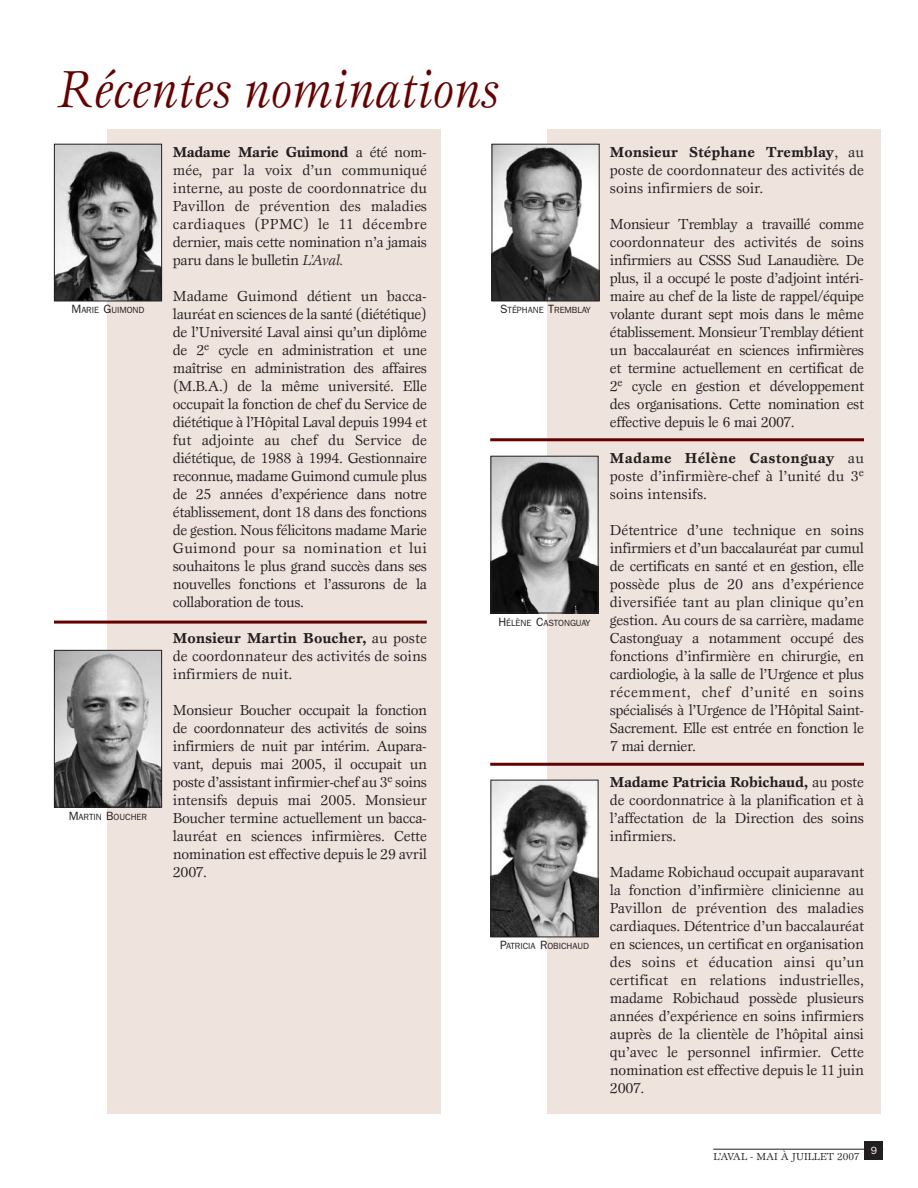
<style>
.page{position:relative;width:918px;height:1188px;background:#fff}
.page>*{position:absolute;margin:0;border:0;box-sizing:border-box;transform-origin:0 0}
.t1{font:italic 54px "Esprit";color:#630200;scale:.9 1}
.t2{font:15px/18px "Esprit";letter-spacing:-.02em;color:#231f20;text-align:justify}
.t3{font:10.5px "Esprit";color:#231f20}
.t4{font:10.5px "Franklin Gothic";color:#fff}
.t5{font:9px "Franklin Gothic";letter-spacing:-.05em;color:#231f20}
.t6{font:9px "Franklin Gothic";letter-spacing:-.02em;color:#231f20}
.s1{font-weight:700}
.s2{font-style:italic}
.s3{font-size:12px}
</style>
<div class="page">
<hr style="left:713px;top:1149px;width:170px;height:1px;background:#231f20">
<div style="left:865px;top:1141px;width:18px;height:19px;background:#231f20"></div>
<div style="left:547px;top:130px;width:333px;height:984px;background:#efe3de"></div>
<div style="left:107px;top:130px;width:333px;height:984px;background:#efe3de"></div>
<img style="left:56px;top:146px;width:104px;height:153px">
<div style="left:54px;top:144px;width:108px;height:157px;border:1px solid #231f20"></div>
<img style="left:494px;top:146px;width:104px;height:153px">
<div style="left:492px;top:144px;width:108px;height:157px;border:1px solid #231f20"></div>
<img style="left:56px;top:652px;width:104px;height:154px">
<div style="left:54px;top:650px;width:108px;height:158px;border:1px solid #231f20"></div>
<hr style="left:54px;top:621px;width:373px;height:3px;background:#630200">
<hr style="left:490px;top:763px;width:374px;height:3px;background:#630200">
<hr style="left:490px;top:438px;width:374px;height:3px;background:#630200">
<img style="left:493px;top:458px;width:104px;height:153px">
<div style="left:491px;top:456px;width:108px;height:157px;border:1px solid #231f20"></div>
<img style="left:493px;top:782px;width:104px;height:153px">
<div style="left:491px;top:780px;width:108px;height:157px;border:1px solid #231f20"></div>
<h1 class="t1" style="left:58px;top:68px;width:491px">Récentes nominations</h1>
<p class="t2" style="left:173px;top:144px;width:256px"><span class="s1">Madame Marie Guimond</span> a été nom&shy;mée, par la voix d’un communiqué interne, au poste de coordonnatrice du Pavillon de prévention des maladies cardiaques (PPMC) le 11 décembre dernier, mais cette nomination n’a jamais paru dans le bulletin <span class="s2">L’Aval.</span></p>
<p class="t2" style="left:173px;top:288px;width:256px">Madame Guimond détient un bacca&shy;lauréat en sciences de la santé (diététique) de l’Université Laval ainsi qu’un diplôme de 2<sup>e</sup> cycle en administration et une maîtrise en administration des affaires (M.B.A.) de la même université. Elle occupait la fonction de chef du Service de diététique à l’Hôpital Laval depuis 1994 et fut adjointe au chef du Service de diététique, de 1988 à 1994. Gestionnaire reconnue, madame Guimond cumule plus de 25 années d’expérience dans notre établissement, dont 18 dans des fonctions de gestion. Nous félicitons madame Marie Guimond pour sa nomination et lui souhaitons le plus grand succès dans ses nouvelles fonctions et l’assurons de la collaboration de tous.</p>
<p class="t2" style="left:173px;top:630px;width:256px"><span class="s1">Monsieur Martin Boucher,</span> au poste de coordonnateur des activités de soins infirmiers de nuit.</p>
<p class="t2" style="left:173px;top:702px;width:256px">Monsieur Boucher occupait la fonction de coordonnateur des activités de soins infirmiers de nuit par intérim. Aupara&shy;vant, depuis mai 2005, il occupait un poste d’assistant infirmier-chef au 3<sup>e</sup> soins intensifs depuis mai 2005. Monsieur Boucher termine actuellement un bacca&shy;lauréat en sciences infirmières. Cette nomination est effective depuis le 29 avril 2007.</p>
<p class="t5" style="left:72px;top:305px;width:74px"><span class="s3">M</span>ARIE <span class="s3">G</span>UIMOND</p>
<p class="t5" style="left:500px;top:305px;width:93px"><span class="s3">S</span>TÉPHANE <span class="s3">T</span>REMBLAY</p>
<p class="t6" style="left:498px;top:617px;width:94px"><span class="s3">H</span>ÉLÈNE <span class="s3">C</span>ASTONGUAY</p>
<p class="t5" style="left:69px;top:811px;width:80px"><span class="s3">M</span>ARTIN <span class="s3">B</span>OUCHER</p>
<p class="t5" style="left:500px;top:941px;width:91px"><span class="s3">P</span>ATRICIA <span class="s3">R</span>OBICHAUD</p>
<p class="t2" style="left:610px;top:144px;width:256px"><span class="s1">Monsieur Stéphane Tremblay</span>, au poste de coordonnateur des activités de soins infirmiers de soir.</p>
<p class="t2" style="left:610px;top:216px;width:256px">Monsieur Tremblay a travaillé comme coordonnateur des activités de soins infirmiers au CSSS Sud Lanaudière. De plus, il a occupé le poste d’adjoint intéri&shy;maire au chef de la liste de rappel/équipe volante durant sept mois dans le même établissement. Monsieur Tremblay détient un baccalauréat en sciences infirmières et termine actuellement en certificat de 2<sup>e</sup> cycle en gestion et développement des organisations. Cette nomination est effective depuis le 6 mai 2007.</p>
<p class="t2" style="left:610px;top:450px;width:256px"><span class="s1">Madame Hélène Castonguay</span> au poste d’infirmière-chef à l’unité du 3<sup>e </sup>soins intensifs.</p>
<p class="t2" style="left:610px;top:522px;width:256px">Détentrice d’une technique en soins infirmiers et d’un baccalauréat par cumul de certificats en santé et en gestion, elle possède plus de 20 ans d’expérience diversifiée tant au plan clinique qu’en gestion. Au cours de sa carrière, madame Castonguay a notamment occupé des fonctions d’infirmière en chirurgie, en cardiologie, à la salle de l’Urgence et plus récemment, chef d’unité en soins spécialisés à l’Urgence de l’Hôpital Saint-Sacrement. Elle est entrée en fonction le 7 mai dernier.</p>
<p class="t2" style="left:610px;top:774px;width:256px"><span class="s1">Madame Patricia Robichaud,</span> au poste de coordonnatrice à la planification et à l’affectation de la Direction des soins infirmiers.</p>
<p class="t2" style="left:610px;top:864px;width:256px">Madame Robichaud occupait auparavant la fonction d’infirmière clinicienne au Pavillon de prévention des maladies cardiaques. Détentrice d’un baccalauréat en sciences, un certificat en organisation des soins et éducation ainsi qu’un certificat en relations industrielles, madame Robichaud possède plusieurs années d’expérience en soins infirmiers auprès de la clientèle de l’hôpital ainsi qu’avec le personnel infirmier. Cette nomination est effective depuis le 11 juin 2007.</p>
<p class="t3" style="left:714px;top:1152px;width:147px">L’AVAL - MAI À JUILLET 2007</p>
<p class="t4" style="left:871px;top:1144px;width:8px">9</p>
</div>
